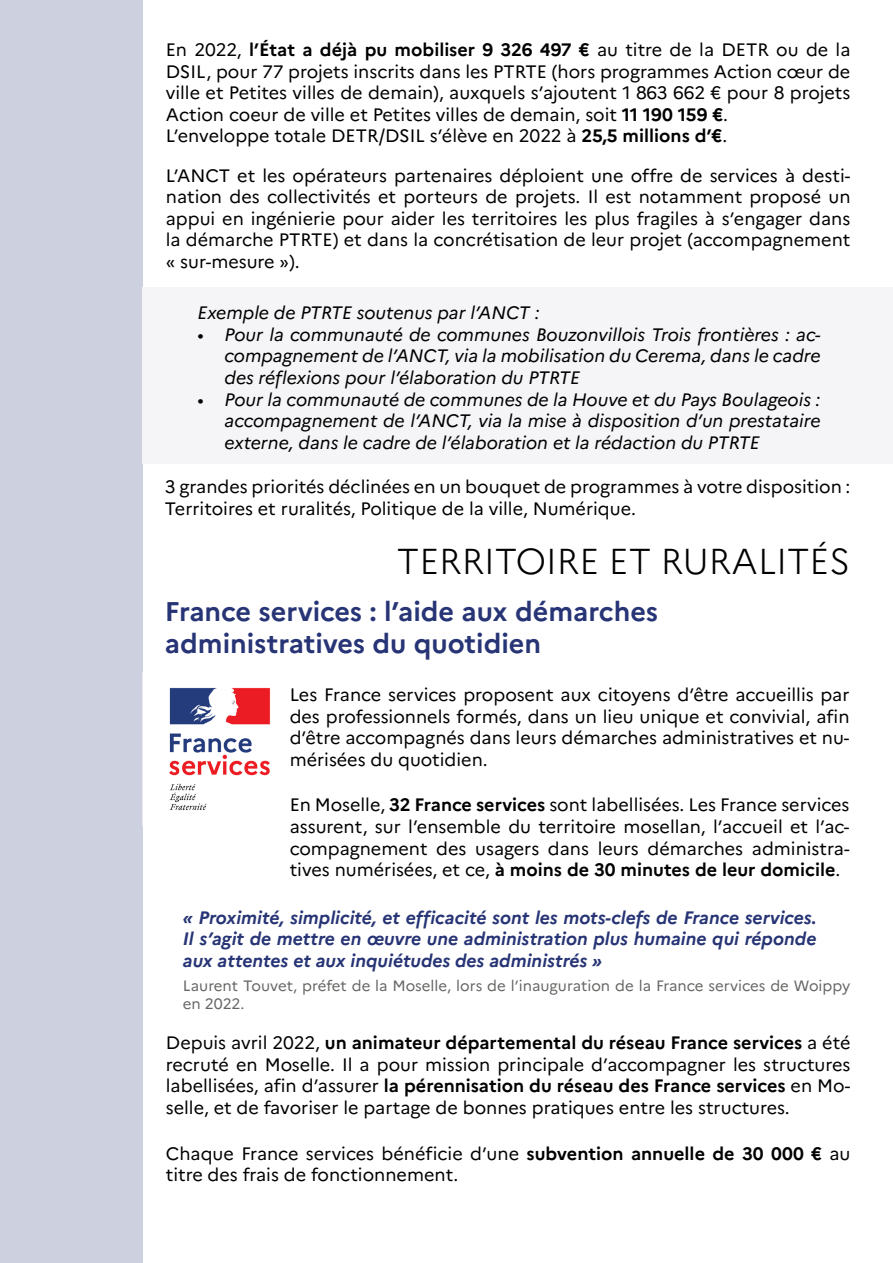
<style>
.page{position:relative;width:893px;height:1263px;background:#fff}
.page>*{position:absolute;margin:0;border:0;box-sizing:border-box;transform-origin:0 0}
.t1{font:300 36px "Marianne";color:#000}
.t2{font:700 27px/32.4px "Marianne";color:#273475}
.t3{font:18px/21.6px "Marianne";color:#000;text-align:justify}
.t4{font:italic 18px/21.6px "Marianne";color:#000;text-align:justify}
.t5{font:italic 700 18px/21.6px "Marianne";color:#273475;text-align:justify}
.t6{font:15px/18px "Marianne";color:#666665}
.s1{font-weight:700}
</style>
<div class="page">
<div style="left:0;top:0;width:142px;height:1263px;background:#cdd0df"></div>
<img style="left:169px;top:687px;width:102px;height:124px">
<hr style="left:892px;top:1058px;width:1px;height:183px;background:#f5f4f6">
<div style="left:142px;top:287px;width:751px;height:177px;background:#f5f4f6"></div>
<p class="t3" style="left:166px;top:39px;width:686px;text-align:left">En 2022, <span class="s1">l’État a déjà pu mobiliser 9 326 497 €</span> au titre de la DETR ou de la DSIL, pour 77 projets inscrits dans les PTRTE (hors programmes Action cœur de ville et Petites villes de demain), auxquels s’ajoutent 1 863 662 € pour 8 projets Action coeur de ville et Petites villes de demain, soit <span class="s1">11 190 159 €</span>.<br>L’enveloppe totale DETR/DSIL s’élève en 2022 à <span class="s1">25,5 millions d’€</span>.</p>
<p class="t3" style="left:166px;top:164px;width:686px">L’ANCT et les opérateurs partenaires déploient une offre de services à desti&shy;nation des collectivités et porteurs de projets. Il est notamment proposé un appui en ingénierie pour aider les territoires les plus fragiles à s’engager dans la démarche PTRTE) et dans la concrétisation de leur projet (accompagnement « sur-mesure »).</p>
<p class="t4" style="left:198px;top:302px;width:344px">Exemple de PTRTE soutenus par l’ANCT :</p>
<p class="t4" style="left:225px;top:323px;width:597px;text-indent:-27px">• Pour la communauté de communes Bouzonvillois Trois frontières : ac&shy;compagnement de l’ANCT, via la mobilisation du Cerema, dans le cadre des réflexions pour l’élaboration du PTRTE</p>
<p class="t4" style="left:225px;top:388px;width:597px;text-indent:-27px">• Pour la communauté de communes de la Houve et du Pays Boulageois : accompagnement de l’ANCT, via la mise à disposition d’un prestataire externe, dans le cadre de l’élaboration et la rédaction du PTRTE</p>
<p class="t3" style="left:165px;top:476px;width:687px">3 grandes priorités déclinées en un bouquet de programmes à votre disposition :<br>Territoires et ruralités, Politique de la ville, Numérique.</p>
<h1 class="t1" style="left:397px;top:539px;width:455px">TERRITOIRE ET RURALITÉS</h1>
<h2 class="t2" style="left:165px;top:595px;width:495px">France services : l’aide aux démarches administratives du quotidien</h2>
<p class="t3" style="left:290px;top:684px;width:561px">Les France services proposent aux citoyens d’être accueillis par des professionnels formés, dans un lieu unique et convivial, afin d’être accompagnés dans leurs démarches administratives et nu&shy;mérisées du quotidien.</p>
<p class="t3" style="left:290px;top:794px;width:561px">En Moselle, <span class="s1">32 France services</span> sont labellisées. Les France services assurent, sur l’ensemble du territoire mosellan, l’accueil et l’ac&shy;compagnement des usagers dans leurs démarches administra&shy;tives numérisées, et ce, <span class="s1">à moins de 30 minutes de leur domicile</span>.</p>
<p class="t5" style="left:183px;top:906px;width:635px">« Proximité, simplicité, et efficacité sont les mots-clefs de France services.<br>Il s’agit de mettre en œuvre une administration plus humaine qui réponde aux attentes et aux inquiétudes des administrés »</p>
<p class="t6" style="left:183px;top:977px;width:669px">Laurent Touvet, préfet de la Moselle, lors de l’inauguration de la France services de Woippy en 2022.</p>
<p class="t3" style="left:166px;top:1032px;width:686px">Depuis avril 2022, <span class="s1">un animateur départemental du réseau France services</span> a été recruté en Moselle. Il a pour mission principale d’accompagner les structures labellisées, afin d’assurer <span class="s1">la pérennisation du réseau des France services</span> en Mo&shy;selle, et de favoriser le partage de bonnes pratiques entre les structures.</p>
<p class="t3" style="left:166px;top:1142px;width:686px">Chaque France services bénéficie d’une <span class="s1">subvention annuelle de 30 000 €</span> au titre des frais de fonctionnement.</p>
</div>
